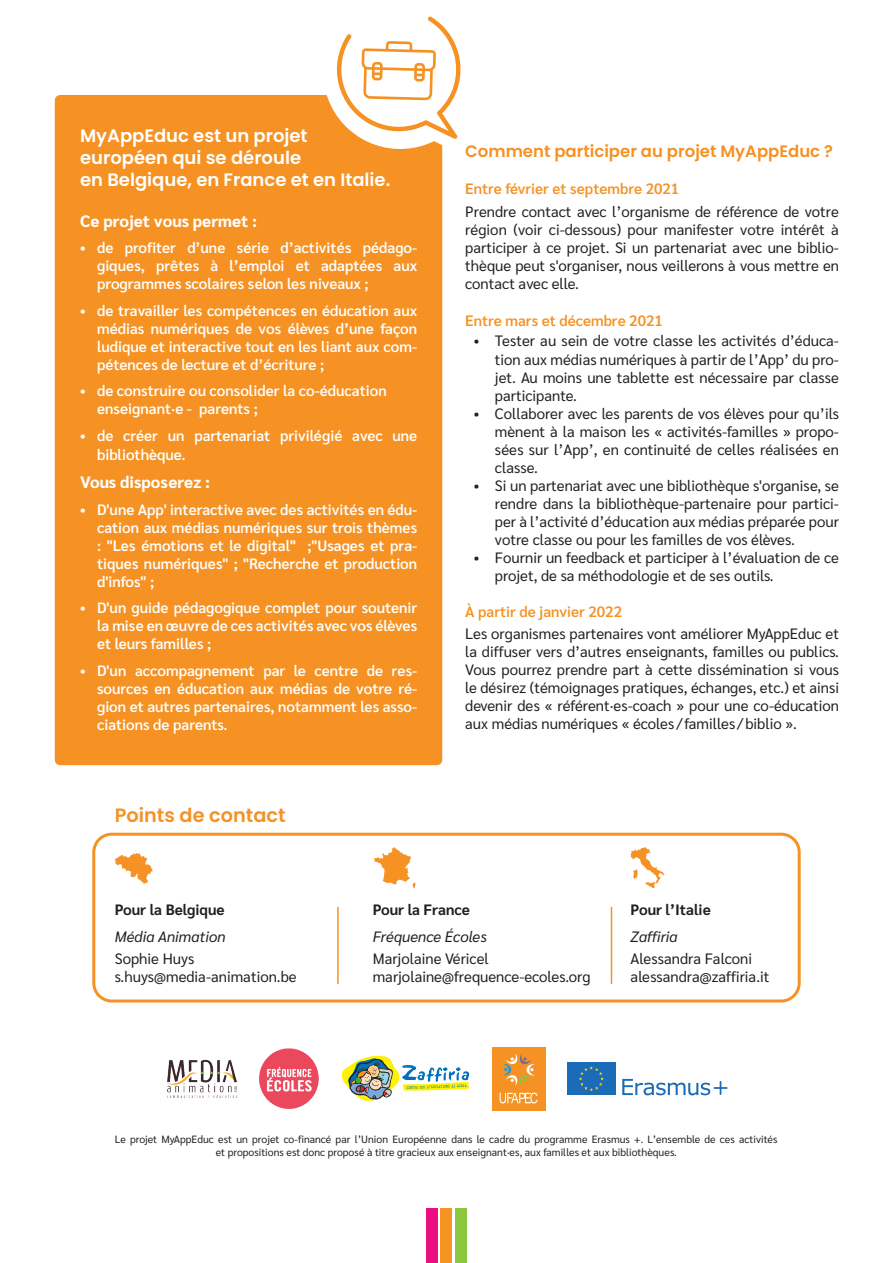
<style>
.page{position:relative;width:893px;height:1263px;background:#fff}
.page>*{position:absolute;margin:0;border:0;box-sizing:border-box;transform-origin:0 0}
.t1{font:600 19.35px "Poppins";color:#f59223}
.t2{font:600 18px/21.6px "Poppins";color:#fff}
.t3{font:600 16.5px "Poppins";color:#f59223}
.t4{font:800 16.5px "Sarabun";color:#fff}
.t5{font:15px/18px "Sarabun";color:#231f20}
.t6{font:600 15px/18px "Sarabun";color:#fff;text-align:justify}
.t7{font:600 15px "Sarabun";color:#f59223}
.t8{font:700 15px "Sarabun";color:#231f20}
.t9{font:italic 15px "Sarabun";color:#231f20}
.t10{font:10.5px/12.6px "Sarabun";color:#231f20;text-align:center}
</style>
<div class="page">
<div style="left:92px;top:833px;width:709px;height:169px;border:3px solid #f59223;border-radius:18px"></div>
<div style="left:55px;top:95px;width:387px;height:670px;background:#f59223"></div>
<svg style="left:322px;top:16px;width:139px;height:143px"></svg>
<div style="left:492px;top:1047px;width:54px;height:64px;background:#f59223"></div>
<svg style="left:500px;top:1092px;width:38px;height:11px"></svg>
<svg style="left:503px;top:1053px;width:32px;height:33px"></svg>
<img style="left:342px;top:1056px;width:127px;height:45px">
<svg style="left:622px;top:1079px;width:105px;height:16px"></svg>
<div style="left:567px;top:1063px;width:49px;height:32px;background:#1b6cb6"></div>
<svg style="left:579px;top:1066px;width:25px;height:25px"></svg>
<img style="left:259px;top:1048px;width:60px;height:61px">
<svg style="left:115px;top:853px;width:38px;height:31px"></svg>
<svg style="left:631px;top:847px;width:33px;height:41px"></svg>
<svg style="left:373px;top:847px;width:42px;height:41px"></svg>
<img style="left:167px;top:1060px;width:70px;height:38px">
<div style="left:456px;top:1209px;width:11px;height:54px;background:#8bc63f"></div>
<div style="left:441px;top:1209px;width:11px;height:54px;background:#f69323"></div>
<div style="left:426px;top:1209px;width:11px;height:54px;background:#eb0e80"></div>
<hr style="left:337px;top:907px;width:2px;height:76px;background:#f59223">
<hr style="left:611px;top:907px;width:1px;height:76px;background:#f59223">
<p class="t2" style="left:80px;top:125px;width:312px">MyAppEduc est un projet européen qui se déroule<br>en Belgique, en France et en Italie.</p>
<p class="t4" style="left:80px;top:211px;width:179px">Ce projet vous permet :</p>
<p class="t6" style="left:97px;top:239px;width:322px;text-indent:-17px">• de profiter d’une série d’activités pédago&shy;giques, prêtes à l’emploi et adaptées aux programmes scolaires selon les niveaux ;</p>
<p class="t6" style="left:97px;top:302px;width:322px;text-indent:-17px">• de travailler les compétences en éducation aux médias numériques de vos élèves d’une façon ludique et interactive tout en les liant aux com&shy;pétences de lecture et d’écriture ;</p>
<p class="t6" style="left:97px;top:382px;width:291px;text-indent:-17px">• de construire ou consolider la co-éducation enseignant·e - parents ;</p>
<p class="t6" style="left:97px;top:426px;width:322px;line-height:18.9px;text-indent:-17px">• de créer un partenariat privilégié avec une bibliothèque.</p>
<p class="t4" style="left:80px;top:473px;width:132px">Vous disposerez :</p>
<p class="t6" style="left:97px;top:500px;width:322px;text-indent:-17px">• D'une App' interactive avec des activités en édu&shy;cation aux médias numériques sur trois thèmes : "Les émotions et le digital" ;"Usages et pra&shy;tiques numériques" ; "Recherche et production d'infos" ;</p>
<p class="t6" style="left:97px;top:599px;width:322px;text-indent:-17px">• D'un guide pédagogique complet pour soutenir la mise en œuvre de ces activités avec vos élèves et leurs familles ;</p>
<p class="t6" style="left:97px;top:661px;width:322px;text-indent:-17px">• D'un accompagnement par le centre de res&shy;sources en éducation aux médias de votre ré&shy;gion et autres partenaires, notamment les asso&shy;ciations de parents.</p>
<p class="t1" style="left:115px;top:804px;width:172px">Points de contact</p>
<p class="t3" style="left:465px;top:141px;width:369px">Comment participer au projet MyAppEduc ?</p>
<p class="t7" style="left:465px;top:180px;width:216px">Entre février et septembre 2021</p>
<p class="t5" style="left:465px;top:202px;width:375px;text-align:justify">Prendre contact avec l’organisme de référence de votre région (voir ci-dessous) pour manifester votre intérêt à participer à ce projet. Si un partenariat avec une biblio&shy;thèque peut s'organiser, nous veillerons à vous mettre en contact avec elle.</p>
<p class="t7" style="left:465px;top:312px;width:199px">Entre mars et décembre 2021</p>
<p class="t5" style="left:474px;top:331px;width:367px;line-height:19.5px;text-align:right">• Tester au sein de votre classe les activités d’éduca&shy;tion aux médias numériques à partir de l’App’ du pro-</p>
<p class="t5" style="left:495px;top:369px;width:346px">jet. Au moins une tablette est nécessaire par classe participante.</p>
<p class="t5" style="left:495px;top:405px;width:345px;text-align:justify;text-indent:-21px">• Collaborer avec les parents de vos élèves pour qu’ils mènent à la maison les « activités-familles » propo&shy;sées sur l’App’, en continuité de celles réalisées en classe.</p>
<p class="t5" style="left:495px;top:477px;width:345px;text-align:justify;text-indent:-21px">• Si un partenariat avec une bibliothèque s'organise, se rendre dans la bibliothèque-partenaire pour partici&shy;per à l’activité d’éducation aux médias préparée pour votre classe ou pour les familles de vos élèves.</p>
<p class="t5" style="left:495px;top:549px;width:346px;text-indent:-21px">• Fournir un feedback et participer à l’évaluation de ce projet, de sa méthodologie et de ses outils.</p>
<p class="t7" style="left:465px;top:603px;width:158px">À partir de janvier 2022</p>
<p class="t5" style="left:465px;top:625px;width:375px;text-align:justify">Les organismes partenaires vont améliorer MyAppEduc et la diffuser vers d’autres enseignants, familles ou publics.<br>Vous pourrez prendre part à cette dissémination si vous le désirez (témoignages pratiques, échanges, etc.) et ainsi devenir des « référent·es-coach » pour une co-éducation aux médias numériques « écoles / familles /biblio ».</p>
<p class="t8" style="left:115px;top:901px;width:111px">Pour la Belgique</p>
<p class="t9" style="left:115px;top:927px;width:112px">Média Animation</p>
<p class="t5" style="left:115px;top:949px;width:183px">Sophie Huys s.huys@media-animation.be</p>
<p class="t8" style="left:373px;top:901px;width:99px">Pour la France</p>
<p class="t9" style="left:373px;top:927px;width:116px">Fréquence Écoles</p>
<p class="t5" style="left:373px;top:949px;width:219px">Marjolaine Véricel marjolaine@frequence-ecoles.org</p>
<p class="t8" style="left:631px;top:901px;width:82px">Pour l’Italie</p>
<p class="t9" style="left:631px;top:927px;width:49px">Zaffiria</p>
<p class="t5" style="left:631px;top:949px;width:140px">Alessandra Falconi alessandra@zaffiria.it</p>
<p class="t10" style="left:115px;top:1133px;width:664px">Le projet MyAppEduc est un projet co-financé par l’Union Européenne dans le cadre du programme Erasmus +. L’ensemble de ces activités et propositions est donc proposé à titre gracieux aux enseignant·es, aux familles et aux bibliothèques.</p>
</div>
